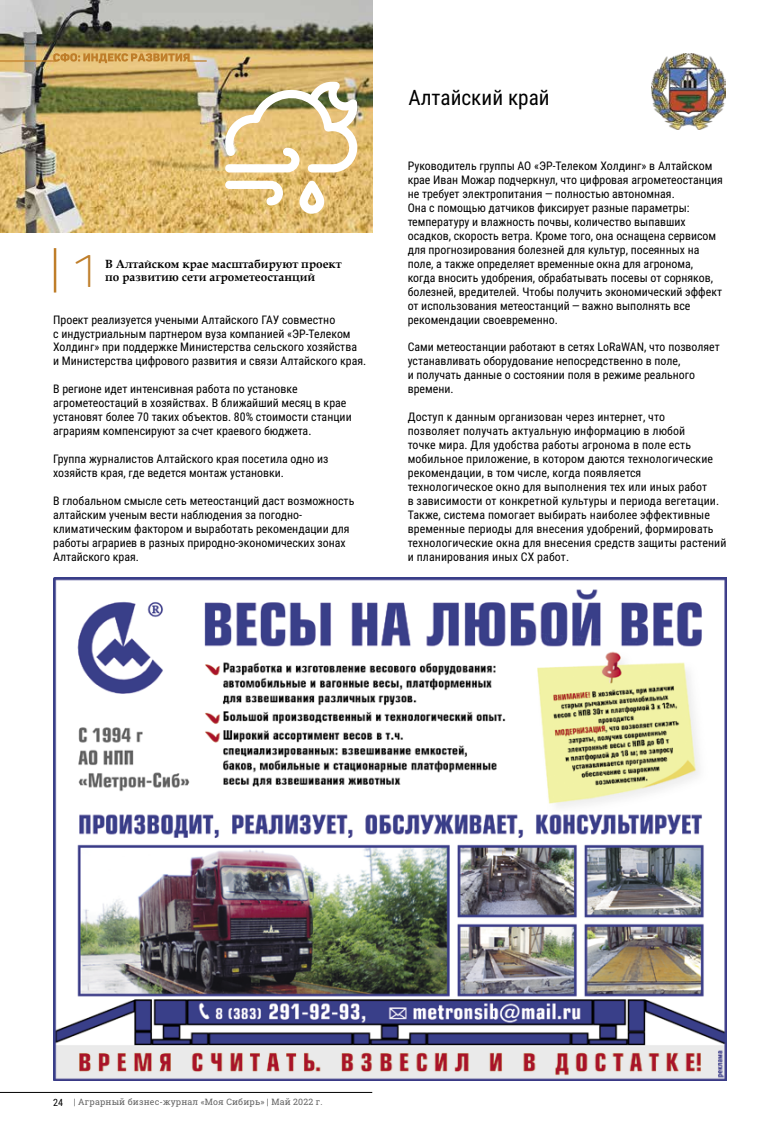
<style>
.page{position:relative;width:780px;height:1134px;background:#fff}
.page>*{position:absolute;margin:0;border:0;box-sizing:border-box;transform-origin:0 0}
.t1{font:45px "Panton Light Caps";color:#bf7e2a}
.t2{font:21.25px "Roboto Condensed";color:#000}
.t3{font:11.88px/14px "Roboto Condensed";color:#000}
.t4{font:700 11.88px/13.8px "Book Antiqua";color:#000}
.t5{font:8.75px "Roboto Slab";letter-spacing:.02em;color:#636363}
.s1{font-family:"Roboto Condensed";font-size:10px;color:#000}
</style>
<div class="page">
<img style="left:651px;top:53px;width:74px;height:77px">
<hr style="left:54px;top:248px;width:2px;height:44px;background:#bf7e2a">
<img style="left:0;top:0;width:372px;height:232px">
<img style="left:53px;top:578px;width:673px;height:503px">
<svg style="left:224px;top:81px;width:135px;height:133px"></svg>
<hr style="left:0;top:1092px;width:372px;height:1px;background:#000">
<hr style="left:0;top:60px;width:56px;height:2px;background:#bf7e2a">
<svg style="left:53px;top:53px;width:154px;height:10px;background:#d4a55b"></svg>
<h1 class="t1" style="left:74px;top:243px;width:22px">1</h1>
<p class="t4" style="left:105px;top:257px;width:238px">В Алтайском крае масштабируют проект по развитию сети агрометеостанций</p>
<p class="t3" style="left:53px;top:312px;width:314px">Проект реализуется учеными Алтайского ГАУ совместно<br>с индустриальным партнером вуза компанией «ЭР-Телеком Холдинг» при поддержке Министерства сельского хозяйства<br>и Министерства цифрового развития и связи Алтайского края.</p>
<p class="t3" style="left:53px;top:382px;width:300px">В регионе идет интенсивная работа по установке агрометеостаций в хозяйствах. В ближайший месяц в крае установят более 70 таких объектов. 80% стоимости станции аграриям компенсируют за счет краевого бюджета.</p>
<p class="t3" style="left:53px;top:452px;width:277px">Группа журналистов Алтайского края посетила одно из хозяйств края, где ведется монтаж установки.</p>
<p class="t3" style="left:53px;top:494px;width:303px">В глобальном смысле сеть метеостанций даст возможность алтайским ученым вести наблюдения за погодно&shy;климатическим фактором и выработать рекомендации для работы аграриев в разных природно-экономических зонах Алтайского края.</p>
<h2 class="t2" style="left:408px;top:82px;width:143px">Алтайский край</h2>
<p class="t3" style="left:407px;top:158px;width:316px">Руководитель группы АО «ЭР-Телеком Холдинг» в Алтайском крае Иван Можар подчеркнул, что цифровая агрометеостанция не требует электропитания — полностью автономная.<br>Она с помощью датчиков фиксирует разные параметры: температуру и влажность почвы, количество выпавших осадков, скорость ветра. Кроме того, она оснащена сервисом для прогнозирования болезней для культур, посеянных на поле, а также определяет временные окна для агронома, когда вносить удобрения, обрабатывать посевы от сорняков, болезней, вредителей. Чтобы получить экономический эффект от использования метеостанций — важно выполнять все рекомендации своевременно.</p>
<p class="t3" style="left:407px;top:340px;width:313px">Сами метеостанции работают в сетях LoRaWAN, что позволяет устанавливать оборудование непосредственно в поле,<br>и получать данные о состоянии поля в режиме реального времени.</p>
<p class="t3" style="left:407px;top:410px;width:320px">Доступ к данным организован через интернет, что<br>позволяет получать актуальную информацию в любой<br>точке мира. Для удобства работы агронома в поле есть мобильное приложение, в котором даются технологические рекомендации, в том числе, когда появляется технологическое окно для выполнения тех или иных работ<br>в зависимости от конкретной культуры и периода вегетации.<br>Также, система помогает выбирать наиболее эффективные временные периоды для внесения удобрений, формировать технологические окна для внесения средств защиты растений и планирования иных СХ работ.</p>
<p class="t5" style="left:53px;top:1096px;width:271px"><span class="s1">24</span> | Аграрный бизнес-журнал «Моя Сибирь» | Май 2022 г.</p>
</div>
